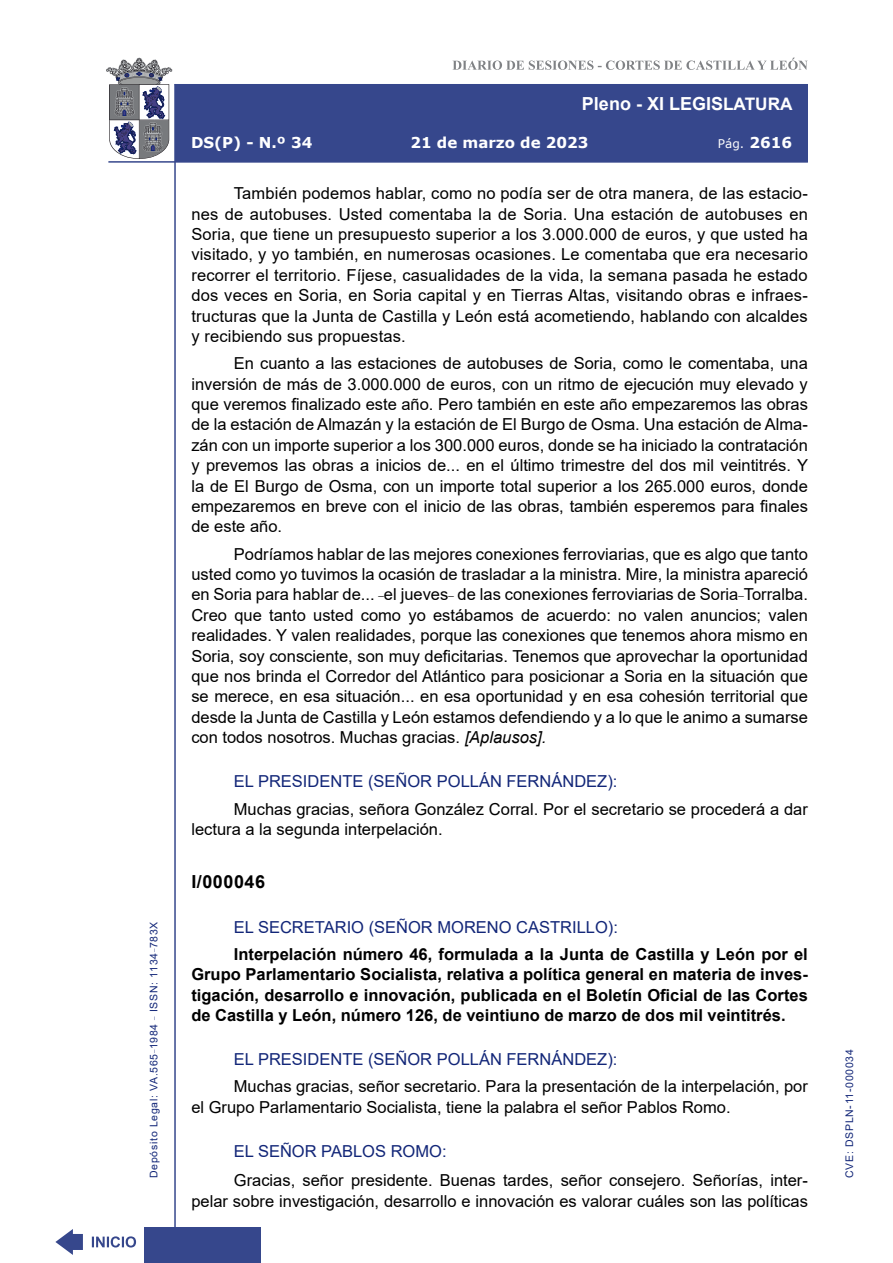
<style>
.page{position:relative;width:893px;height:1263px;background:#fff}
.page>*{position:absolute;margin:0;border:0;box-sizing:border-box;transform-origin:0 0}
.t1{font:700 18px "Arial";color:#fff}
.MarcadorSegundoNivel{font:700 18px "Arial";letter-spacing:.03em;color:#000}
.t2{font:16.5px/20.4px "Arial";color:#000;text-align:justify}
.t3{font:700 16.5px/20.4px "Arial";color:#000;text-align:justify}
.Orador{font:16.5px "Arial";color:#122678}
.t4{font:700 15px "Verdana";color:#fff}
.t5{font:12px "Verdana";color:#fff}
.t6{font:10.5px "Arial";letter-spacing:.065em;color:#122678}
.s1{font-size:17.25px}
.s2{font-weight:700;font-size:15px}
.s3{font-style:italic}
</style>
<div class="page">
<svg style="left:452px;top:58px;width:356px;height:12px"></svg>
<hr style="left:174px;top:84px;width:2px;height:1179px;background:#36478c">
<div style="left:144px;top:1227px;width:117px;height:36px;background:#36478c"></div>
<div style="left:175px;top:84px;width:633px;height:78px;background:#36478c"></div>
<hr style="left:108px;top:161px;width:700px;height:2px;background:#36478c">
<svg style="left:92px;top:1236px;width:44px;height:11px"></svg>
<svg style="left:55px;top:1229px;width:28px;height:26px"></svg>
<svg style="left:106px;top:58px;width:66px;height:101px"></svg>
<p class="t6" style="left:146px;top:1178px;width:258px;rotate:-90deg">Depósito Legal: VA.565<sup>_</sup>1984 <sup>_</sup> ISSN: 1134<sup>_</sup>783X</p>
<p class="t1" style="left:582px;top:91px;width:212px">Pleno - XI LEGIS<span class="s1">LATURA</span></p>
<p class="t4" style="left:191px;top:132px;width:123px">DS(P) - N.º 34</p>
<p class="t4" style="left:410px;top:132px;width:180px">21 de marzo de 2023</p>
<p class="t5" style="left:718px;top:135px;width:76px">Pág. <span class="s2">2616</span></p>
<p class="t2" style="left:191px;top:183px;width:618px;text-indent:43px">También podemos hablar, como no podía ser de otra manera, de las estacio&shy;nes de autobuses. Usted comentaba la de Soria. Una estación de autobuses en Soria, que tiene un presupuesto superior a los 3.000.000 de euros, y que usted ha visitado, y yo también, en numerosas ocasiones. Le comentaba que era necesario recorrer el territorio. Fíjese, casualidades de la vida, la semana pasada he estado dos veces en Soria, en Soria capital y en Tierras Altas, visitando obras e infraes&shy;tructuras que la Junta de Castilla y León está acometiendo, hablando con alcaldes y recibiendo sus propuestas.</p>
<p class="t2" style="left:191px;top:353px;width:618px;text-indent:43px">En cuanto a las estaciones de autobuses de Soria, como le comentaba, una inversión de más de 3.000.000 de euros, con un ritmo de ejecución muy elevado y que veremos finalizado este año. Pero también en este año empezaremos las obras de la estación de Almazán y la estación de El Burgo de Osma. Una estación de Alma&shy;zán con un importe superior a los 300.000 euros, donde se ha iniciado la contratación y prevemos las obras a inicios de... en el último trimestre del dos mil veintitrés. Y la de El Burgo de Osma, con un importe total superior a los 265.000 euros, donde empezaremos en breve con el inicio de las obras, también esperemos para finales de este año.</p>
<p class="t2" style="left:191px;top:543px;width:618px;text-indent:43px">Podríamos hablar de las mejores conexiones ferroviarias, que es algo que tanto usted como yo tuvimos la ocasión de trasladar a la ministra. Mire, la ministra apareció en Soria para hablar de... <sup>_</sup>el jueves<sup>_</sup> de las conexiones ferroviarias de Soria<sup>_</sup>Torralba.<br>Creo que tanto usted como yo estábamos de acuerdo: no valen anuncios; valen realidades. Y valen realidades, porque las conexiones que tenemos ahora mismo en Soria, soy consciente, son muy deficitarias. Tenemos que aprovechar la oportunidad que nos brinda el Corredor del Atlántico para posicionar a Soria en la situación que se merece, en esa situación... en esa oportunidad y en esa cohesión territorial que desde la Junta de Castilla y León estamos defendiendo y a lo que le animo a sumarse con todos nosotros. Muchas gracias. <span class="s3">[Aplausos].</span></p>
<p class="Orador" style="left:234px;top:770px;width:385px">EL PRESIDENTE (SEÑOR POLLÁN FERNÁNDEZ):</p>
<p class="t2" style="left:191px;top:798px;width:618px;text-indent:43px">Muchas gracias, señora González Corral. Por el secretario se procederá a dar lectura a la segunda interpelación.</p>
<p class="MarcadorSegundoNivel" style="left:191px;top:869px;width:75px">I/000046</p>
<p class="Orador" style="left:234px;top:915px;width:386px">EL SECRETARIO (SEÑOR MORENO CASTRILLO):</p>
<p class="t3" style="left:191px;top:944px;width:618px;text-indent:43px">Interpelación número 46, formulada a la Junta de Castilla y León por el Grupo Parlamentario Socialista, relativa a política general en materia de inves&shy;tigación, desarrollo e innovación, publicada en el Boletín Oficial de las Cortes de Castilla y León, número 126, de veintiuno de marzo de dos mil veintitrés.</p>
<p class="Orador" style="left:234px;top:1048px;width:385px">EL PRESIDENTE (SEÑOR POLLÁN FERNÁNDEZ):</p>
<p class="t2" style="left:191px;top:1076px;width:618px;text-indent:43px">Muchas gracias, señor secretario. Para la presentación de la interpelación, por el Grupo Parlamentario Socialista, tiene la palabra el señor Pablos Romo.</p>
<p class="Orador" style="left:234px;top:1140px;width:214px">EL SEÑOR PABLOS ROMO:</p>
<p class="t2" style="left:191px;top:1170px;width:618px;text-align:right">Gracias, señor presidente. Buenas tardes, señor consejero. Señorías, inter-<br>pelar sobre investigación, desarrollo e innovación es valorar cuáles son las políticas</p>
<p class="t6" style="left:842px;top:1178px;width:130px;rotate:-90deg">CVE: DSPLN-11-000034</p>
</div>
